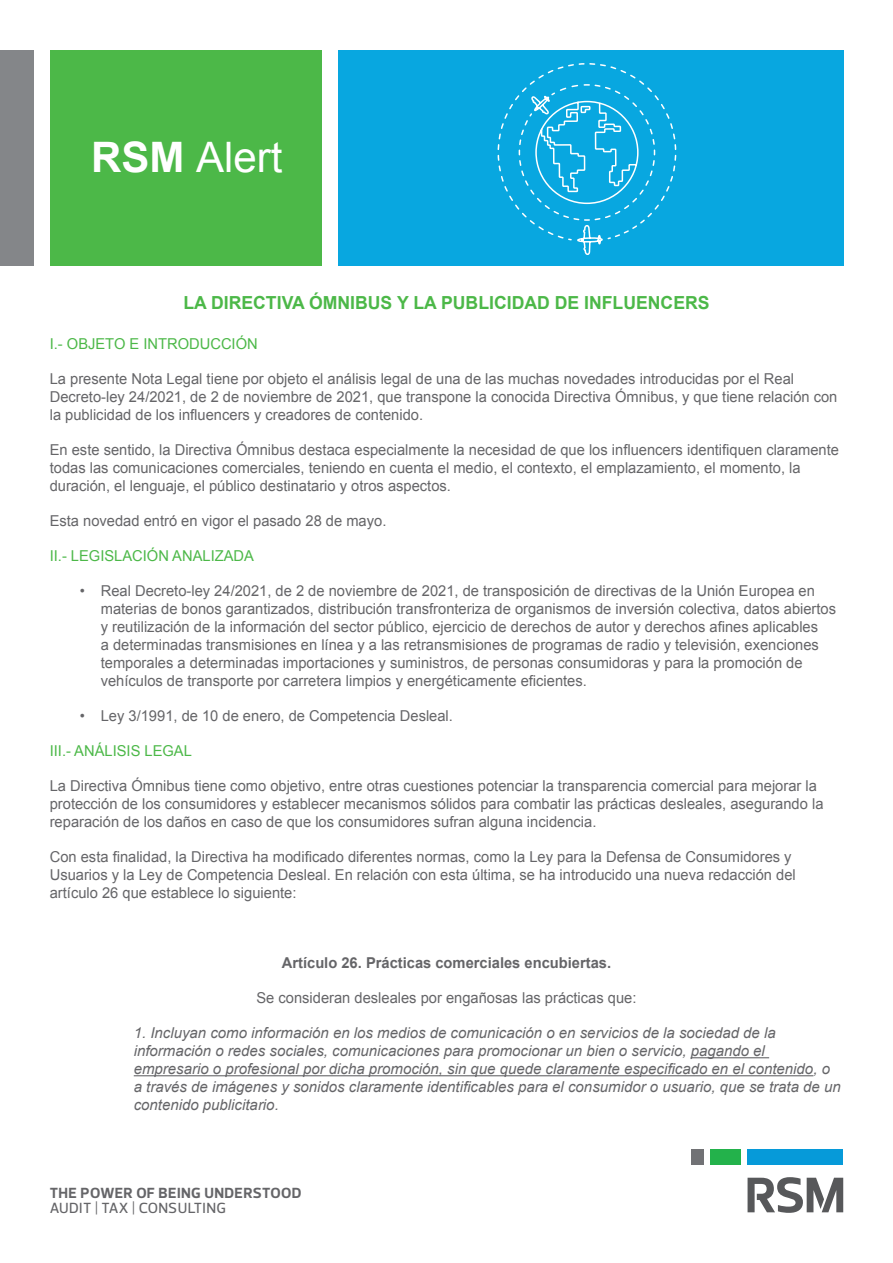
<style>
.page{position:relative;width:893px;height:1263px;background:#fff}
.page>*{position:absolute;margin:0;border:0;box-sizing:border-box;transform-origin:0 0}
.t1{font:42px "Arial";color:#fff}
.t2{font:700 18px "Arial";color:#4cb848}
.t3{font:15px/18px "Arial";color:#656568}
.t4{font:italic 15px/18px "Arial";color:#656568}
.t5{font:15px "Arial";color:#4cb848}
.t6{font:700 15px "Arial";color:#656568}
.t7{font:700 15px "Prelo";letter-spacing:.03em;color:#656568}
.t8{font:500 15px "Prelo";letter-spacing:.02em;color:#656568}
.s1{font-weight:700}
</style>
<div class="page">
<div style="left:50px;top:50px;width:271px;height:215px;background:#4cb848"></div>
<div style="left:338px;top:50px;width:505px;height:215px;background:#08a7e0"></div>
<div style="left:0;top:50px;width:33px;height:215px;background:#848689"></div>
<hr style="left:691px;top:1057px;width:78px;height:1px;background:#656568">
<hr style="left:134px;top:1075px;width:679px;height:1px;background:#656568">
<div style="left:747px;top:1149px;width:96px;height:16px;background:#069ad9"></div>
<div style="left:691px;top:1149px;width:12px;height:16px;background:#717275"></div>
<div style="left:710px;top:1149px;width:31px;height:16px;background:#23b24b"></div>
<svg style="left:747px;top:1177px;width:96px;height:36px"></svg>
<svg style="left:491px;top:63px;width:192px;height:203px"></svg>
<h1 class="t1" style="left:91px;top:130px;width:193px"><span class="s1">RSM</span> Alert</h1>
<p class="t2" style="left:183px;top:290px;width:342px">La Directiva Ómnibus y la publicidad</p>
<p class="t2" style="left:555px;top:290px;width:143px">de influencers</p>
<p class="t5" style="left:50px;top:334px;width:210px">I.- OBJETO E INTRODUCCIÓN</p>
<p class="t3" style="left:50px;top:370px;width:789px">La presente Nota Legal tiene por objeto el análisis legal de una de las muchas novedades introducidas por el Real<br>Decreto-ley 24/2021, de 2 de noviembre de 2021, que transpone la conocida Directiva Ómnibus, y que tiene relación con la publicidad de los influencers y creadores de contenido.</p>
<p class="t3" style="left:50px;top:441px;width:791px">En este sentido, la Directiva Ómnibus destaca especialmente la necesidad de que los influencers identifiquen claramente todas las comunicaciones comerciales, teniendo en cuenta el medio, el contexto, el emplazamiento, el momento, la duración, el lenguaje, el público destinatario y otros aspectos.</p>
<p class="t3" style="left:50px;top:512px;width:338px">Esta novedad entró en vigor el pasado 28 de mayo.</p>
<p class="t5" style="left:50px;top:546px;width:206px">II.- LEGISLACIÓN ANALIZADA</p>
<p class="t3" style="left:101px;top:582px;width:737px;text-indent:-21px">• Real Decreto-ley 24/2021, de 2 de noviembre de 2021, de transposición de directivas de la Unión Europea en materias de bonos garantizados, distribución transfronteriza de organismos de inversión colectiva, datos abiertos y reutilización de la información del sector público, ejercicio de derechos de autor y derechos afines aplicables<br>a determinadas transmisiones en línea y a las retransmisiones de programas de radio y televisión, exenciones temporales a determinadas importaciones y suministros, de personas consumidoras y para la promoción de vehículos de transporte por carretera limpios y energéticamente eficientes.</p>
<p class="t3" style="left:80px;top:707px;width:375px">• Ley 3/1991, de 10 de enero, de Competencia Desleal.</p>
<p class="t5" style="left:50px;top:741px;width:144px">III.- ANÁLISIS LEGAL</p>
<p class="t3" style="left:50px;top:777px;width:775px">La Directiva Ómnibus tiene como objetivo, entre otras cuestiones potenciar la transparencia comercial para mejorar la protección de los consumidores y establecer mecanismos sólidos para combatir las prácticas desleales, asegurando la reparación de los daños en caso de que los consumidores sufran alguna incidencia.</p>
<p class="t3" style="left:50px;top:848px;width:747px">Con esta finalidad, la Directiva ha modificado diferentes normas, como la Ley para la Defensa de Consumidores y<br>Usuarios y la Ley de Competencia Desleal. En relación con esta última, se ha introducido una nueva redacción del artículo 26 que establece lo siguiente:</p>
<p class="t6" style="left:282px;top:953px;width:331px">Artículo 26. Prácticas comerciales encubiertas.</p>
<p class="t3" style="left:256px;top:989px;width:381px">Se consideran desleales por engañosas las prácticas que:</p>
<p class="t4" style="left:134px;top:1024px;width:708px">1. Incluyan como información en los medios de comunicación o en servicios de la sociedad de la información o redes sociales, comunicaciones para promocionar un bien o servicio, pagando el empresario o profesional por dicha promoción, sin que quede claramente especificado en el contenido, o a través de imágenes y sonidos claramente identificables para el consumidor o usuario, que se trata de un contenido publicitario.</p>
<p class="t7" style="left:50px;top:1184px;width:253px">THE POWER OF BEING UNDERSTOOD</p>
<p class="t8" style="left:50px;top:1199px;width:178px">AUDIT | TAX | CONSULTING</p>
</div>
